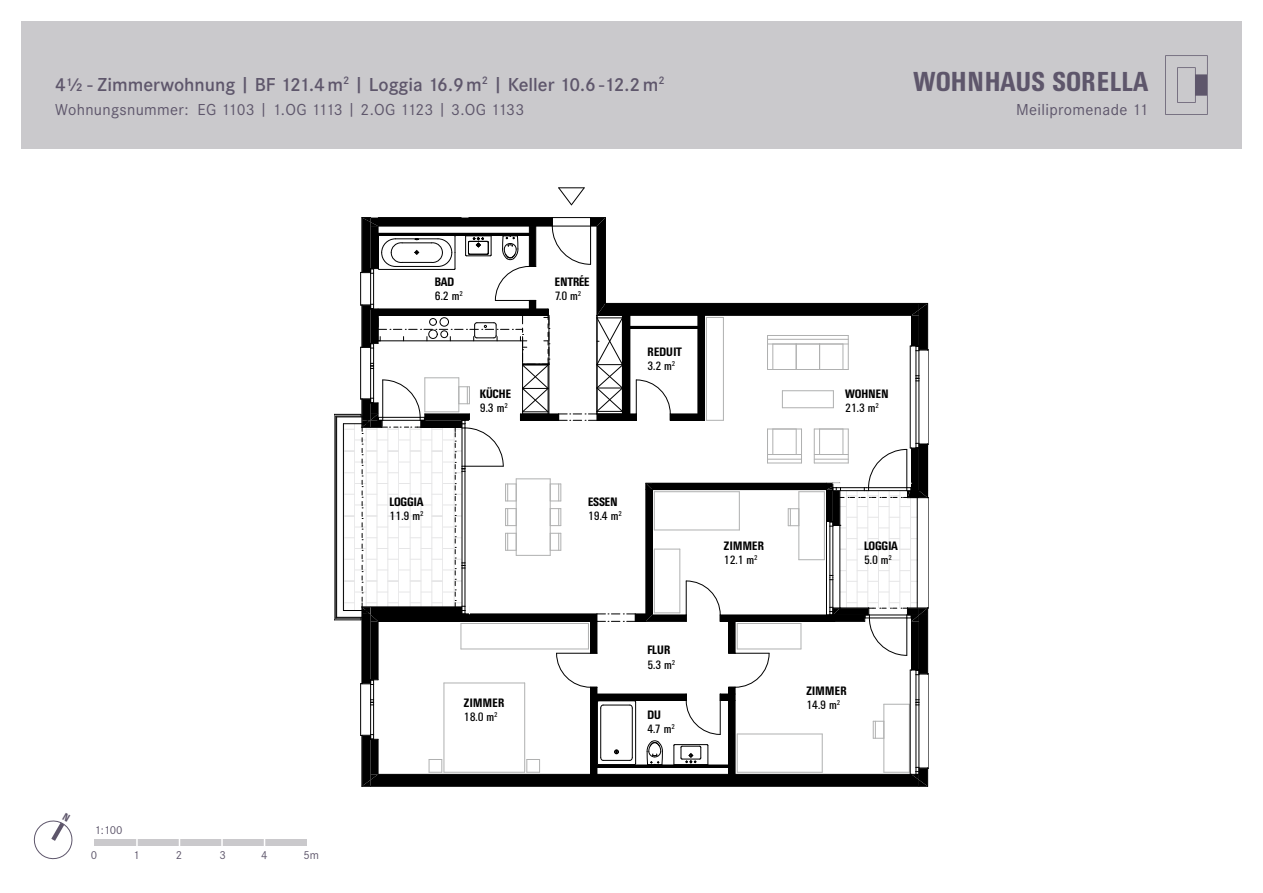
<style>
.page{position:relative;width:1263px;height:893px;background:#fff}
.page>*{position:absolute;margin:0;border:0;box-sizing:border-box;transform-origin:0 0}
.t1{font:500 condensed 27px "UN11";letter-spacing:.02em;color:#5e566b}
.t2{font:600 19.5px "Corporate S";color:#5e566b}
.t3{font:16.5px "Corporate S";letter-spacing:.02em;color:#5e566b}
.t4{font:500 condensed 12px/14.4px "UN11";letter-spacing:.04em;color:#000}
.t5{font:condensed 12px/14.4px "UN11";color:#000}
.t6{font:12px/24.9px "Corporate S";color:#5e566b}
.s1{font-weight:500}
.s2{font-weight:400}
</style>
<div class="page">
<hr style="left:929px;top:674px;width:1px;height:94px;background:#000">
<svg style="left:558px;top:187px;width:27px;height:19px"></svg>
<hr style="left:929px;top:350px;width:1px;height:94px;background:#000">
<hr style="left:929px;top:498px;width:1px;height:110px;background:#000">
<svg style="left:334px;top:217px;width:595px;height:570px"></svg>
<div style="left:94px;top:840px;width:213px;height:6px;background:#cac9cc"></div>
<svg style="left:136px;top:839px;width:2px;height:7px"></svg>
<svg style="left:221px;top:839px;width:2px;height:7px"></svg>
<div style="left:21px;top:21px;width:1221px;height:128px;background:#cac9cc"></div>
<svg style="left:1165px;top:55px;width:43px;height:60px"></svg>
<svg style="left:33px;top:820px;width:40px;height:40px"></svg>
<h2 class="t2" style="left:55px;top:73px;width:611px">4½ - Zimmerwohnung | BF 121.4m<sup>2</sup> | Loggia 16.9m<sup>2</sup> | Keller 10.6 -12.2m<sup>2</sup></h2>
<h3 class="t3" style="left:55px;top:100px;width:470px">Wohnungsnummer: EG 1103 | 1.OG 1113 | 2.OG 1123 | 3.OG 1133</h3>
<h1 class="t1" style="left:914px;top:66px;width:236px">WOHNHAUS SORELLA</h1>
<h3 class="t3" style="left:1016px;top:100px;width:134px">Meilipromenade 11</h3>
<p class="t6" style="left:91px;top:818px;width:33px;text-indent:4px">1:100<br>0</p>
<p class="t6" style="left:133px;top:843px;width:8px">1</p>
<p class="t6" style="left:176px;top:843px;width:8px">2</p>
<p class="t6" style="left:219px;top:843px;width:8px">3</p>
<p class="t6" style="left:261px;top:843px;width:8px">4</p>
<p class="t6" style="left:303px;top:843px;width:17px">5m</p>
<p class="t5" style="left:435px;top:275px;width:29px"><span class="s1">BAD<br></span>6.2 m<sup>2</sup></p>
<p class="t4" style="left:555px;top:274px;width:36px">ENTRÉE<br><span class="s2">7.0 m</span><sup>2</sup></p>
<p class="t4" style="left:480px;top:386px;width:33px">KÜCHE<br><span class="s2">9.3 m</span><sup>2</sup></p>
<p class="t4" style="left:647px;top:344px;width:36px">REDUIT<br><span class="s2">3.2 m</span><sup>2</sup></p>
<p class="t4" style="left:390px;top:494px;width:35px">LOGGIA<br><span class="s2">11.9 m</span><sup>2</sup></p>
<p class="t4" style="left:588px;top:494px;width:35px">ESSEN<br><span class="s2">19.4 m</span><sup>2</sup></p>
<p class="t4" style="left:464px;top:695px;width:42px">ZIMMER<br><span class="s2">18.0 m</span><sup>2</sup></p>
<p class="t4" style="left:647px;top:642px;width:29px">FLUR<br><span class="s2">5.3 m</span><sup>2</sup></p>
<p class="t5" style="left:647px;top:707px;width:29px"><span class="s1">DU<br></span>4.7 m<sup>2</sup></p>
<p class="t4" style="left:724px;top:538px;width:42px">ZIMMER<br><span class="s2">12.1 m</span><sup>2</sup></p>
<p class="t4" style="left:845px;top:386px;width:45px">WOHNEN<br><span class="s2">21.3 m</span><sup>2</sup></p>
<p class="t4" style="left:864px;top:538px;width:35px">LOGGIA<br><span class="s2">5.0 m</span><sup>2</sup></p>
<p class="t4" style="left:806px;top:683px;width:42px">ZIMMER<br><span class="s2">14.9 m</span><sup>2</sup></p>
</div>
